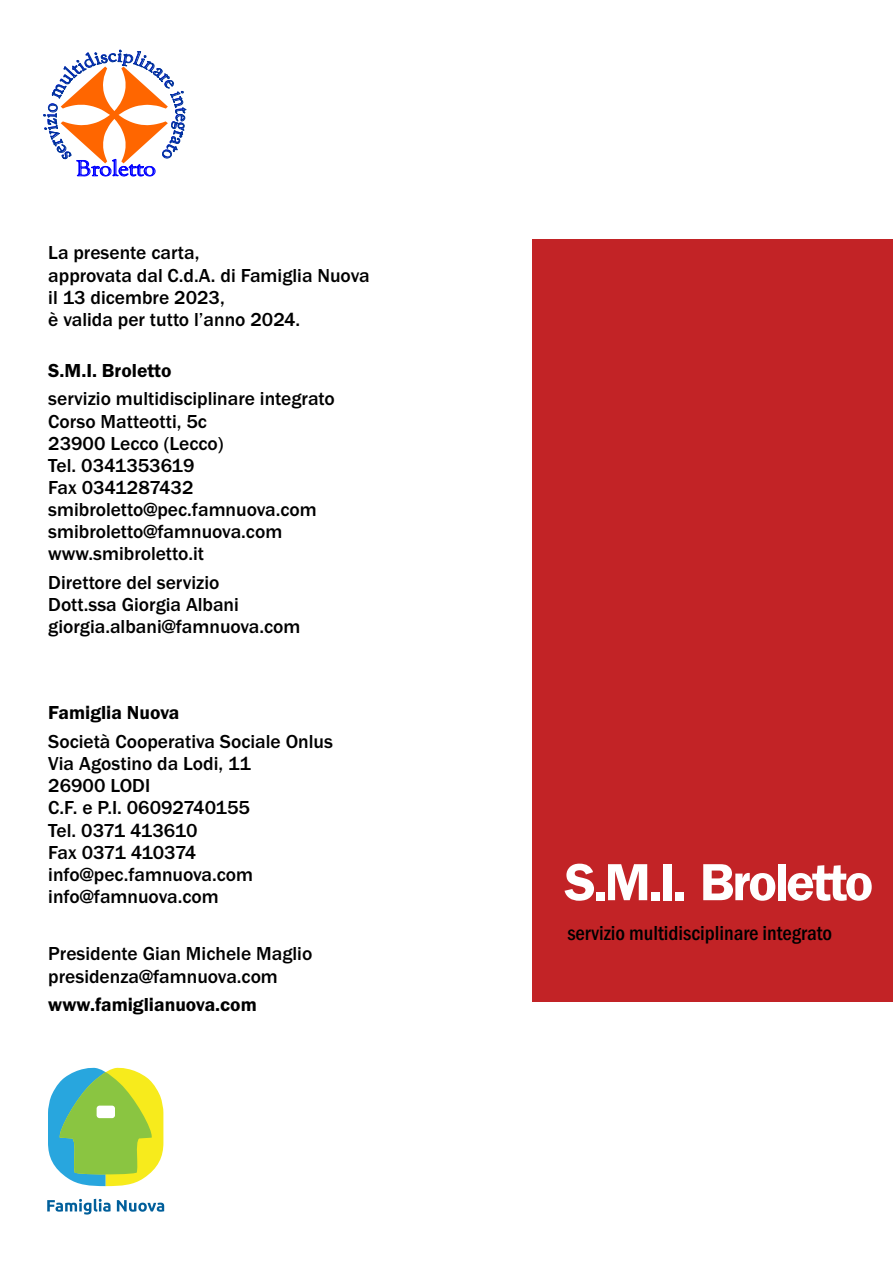
<style>
.page{position:relative;width:893px;height:1263px;background:#fff}
.page>*{position:absolute;margin:0;border:0;box-sizing:border-box;transform-origin:0 0}
.t1{font:600 54px "Franklin Gothic";letter-spacing:-.05em;color:#fff}
.t2{font:500 condensed 21px "Franklin Gothic";color:#000}
.t3{font:500 19.5px/22px "Franklin Gothic";color:#000}
.t4{font:600 19.5px "Franklin Gothic";color:#000}
</style>
<div class="page">
<div style="left:533px;top:239px;width:360px;height:762px;background:#c22326"></div>
<svg style="left:43px;top:50px;width:143px;height:126px"></svg>
<svg style="left:48px;top:1067px;width:115px;height:119px;background:#9cce74"></svg>
<div style="left:97px;top:1105px;width:18px;height:13px;background:#fff;border-radius:3px"></div>
<svg style="left:47px;top:1199px;width:117px;height:15px"></svg>
<p class="t3" style="left:48px;top:243px;width:323px">La presente carta,<br>approvata dal C.d.A. di Famiglia Nuova il 13 dicembre 2023,<br>è valida per tutto l’anno 2024.</p>
<p class="t4" style="left:48px;top:363px;width:125px">S.M.I. Broletto</p>
<p class="t3" style="left:48px;top:389px;width:288px">servizio multidisciplinare integrato<br>Corso Matteotti, 5c<br>23900 Lecco (Lecco)<br>Tel. 0341353619<br>Fax 0341287432 smibroletto@pec.famnuova.com smibroletto@famnuova.com www.smibroletto.it</p>
<p class="t3" style="left:48px;top:573px;width:254px">Direttore del servizio<br>Dott.ssa Giorgia Albani giorgia.albani@famnuova.com</p>
<p class="t4" style="left:48px;top:706px;width:133px">Famiglia Nuova</p>
<p class="t3" style="left:48px;top:732px;width:286px">Società Cooperativa Sociale Onlus<br>Via Agostino da Lodi, 11<br>26900 LODI<br>C.F. e P.I. 06092740155<br>Tel. 0371 413610<br>Fax 0371 410374 info@pec.famnuova.com info@famnuova.com</p>
<p class="t3" style="left:48px;top:944px;width:266px">Presidente Gian Michele Maglio presidenza@famnuova.com</p>
<p class="t4" style="left:48px;top:997px;width:210px">www.famiglianuova.com</p>
<h1 class="t1" style="left:565px;top:862px;width:310px">S.M.I. Broletto</h1>
<p class="t2" style="left:567px;top:925px;width:266px">servizio multidisciplinare integrato</p>
</div>
